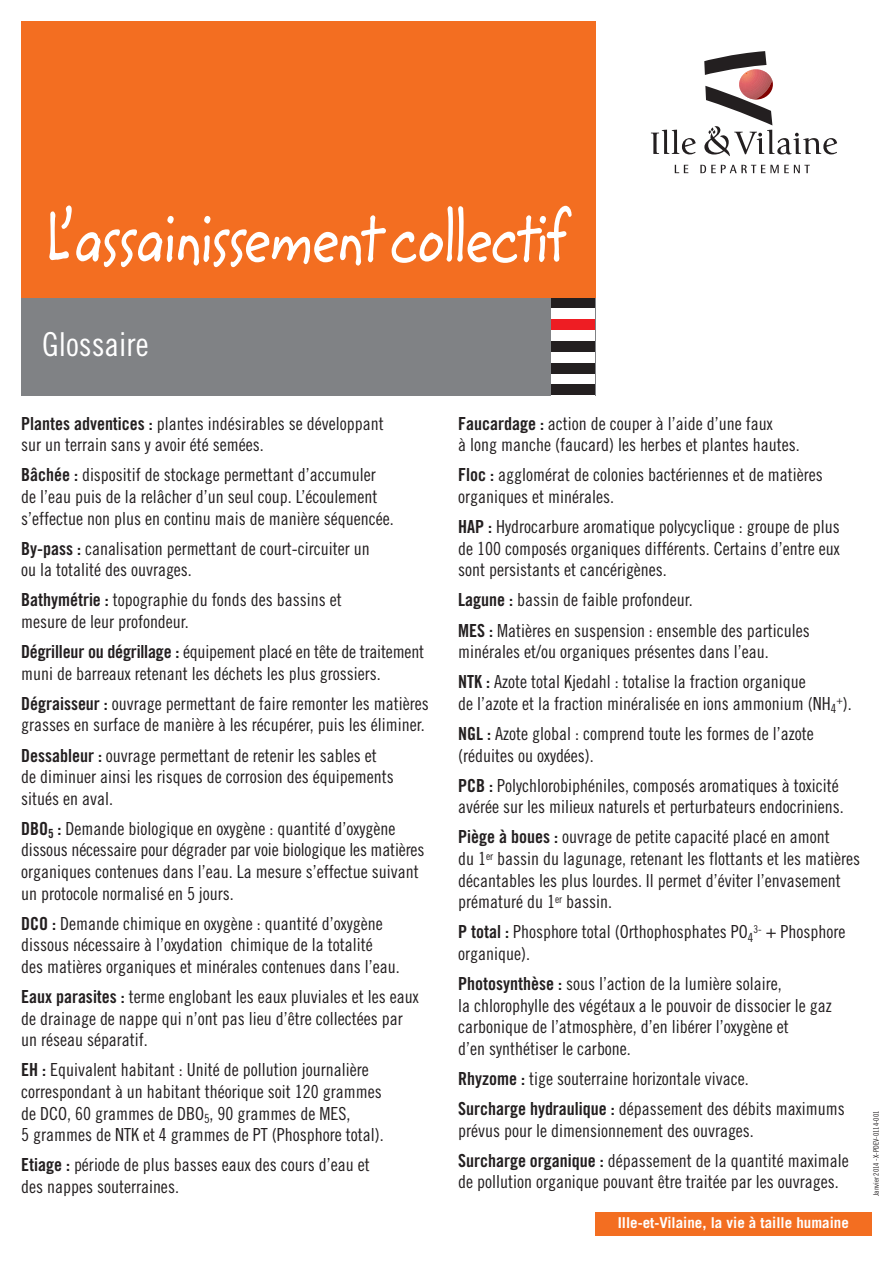
<style>
.page{position:relative;width:893px;height:1263px;background:#fff}
.page>*{position:absolute;margin:0;border:0;box-sizing:border-box;transform-origin:0 0}
.t1{font:73.5px "Zemke Hand ITC";letter-spacing:-.06em;color:#fff;scale:.8 1}
.t2{font:33px "Trade Gothic LT Cond Eighteen";color:#fff}
.t3{font:18px/21.6px "Trade Gothic LT Cond Eighteen";color:#231f20}
.t4{font:700 15px "Trade Gothic LT";color:#fff}
.t5{font:7.5px "Trade Gothic LT Cond Eighteen";color:#231f20}
.s1{font-family:"Trade Gothic LT Bold Cond Twenty"}
</style>
<div class="page">
<svg style="left:651px;top:130px;width:45px;height:24px"></svg>
<svg style="left:704px;top:51px;width:133px;height:105px"></svg>
<svg style="left:675px;top:165px;width:13px;height:8px"></svg>
<svg style="left:700px;top:165px;width:110px;height:8px"></svg>
<div style="left:21px;top:21px;width:574px;height:370px;background:#f36e21"></div>
<div style="left:595px;top:1212px;width:276px;height:23px;background:#f36e21"></div>
<div style="left:21px;top:298px;width:574px;height:97px;background:#808285"></div>
<div style="left:552px;top:298px;width:43px;height:11px;background:#231f20"></div>
<div style="left:552px;top:309px;width:43px;height:10px;background:#fff"></div>
<div style="left:552px;top:319px;width:43px;height:11px;background:#ee1d23"></div>
<div style="left:552px;top:330px;width:43px;height:11px;background:#fff"></div>
<div style="left:552px;top:341px;width:43px;height:11px;background:#231f20"></div>
<div style="left:552px;top:352px;width:43px;height:11px;background:#fff"></div>
<div style="left:552px;top:363px;width:43px;height:11px;background:#231f20"></div>
<div style="left:552px;top:374px;width:43px;height:10px;background:#fff"></div>
<div style="left:552px;top:384px;width:43px;height:11px;background:#231f20"></div>
<h1 class="t1" style="left:42px;top:207px;width:663px">L’assainissement collectif</h1>
<h2 class="t2" style="left:42px;top:332px;width:108px">Glossaire</h2>
<p class="t3" style="left:21px;top:414px;width:364px"><span class="s1">Plantes adventices :</span> plantes indésirables se développant sur un terrain sans y avoir été semées.</p>
<p class="t3" style="left:21px;top:466px;width:374px"><span class="s1">Bâchée :</span> dispositif de stockage permettant d’accumuler de l’eau puis de la relâcher d’un seul coup. L’écoulement s’effectue non plus en continu mais de manière séquencée.</p>
<p class="t3" style="left:21px;top:539px;width:350px"><span class="s1">By-pass :</span> canalisation permettant de court-circuiter un ou la totalité des ouvrages.</p>
<p class="t3" style="left:21px;top:591px;width:322px"><span class="s1">Bathymétrie :</span> topographie du fonds des bassins et mesure de leur profondeur.</p>
<p class="t3" style="left:21px;top:642px;width:405px"><span class="s1">Dégrilleur ou dégrillage :</span> équipement placé en tête de traitement muni de barreaux retenant les déchets les plus grossiers.</p>
<p class="t3" style="left:21px;top:694px;width:409px"><span class="s1">Dégraisseur :</span> ouvrage permettant de faire remonter les matières grasses en surface de manière à les récupérer, puis les éliminer.</p>
<p class="t3" style="left:21px;top:746px;width:374px"><span class="s1">Dessableur :</span> ouvrage permettant de retenir les sables et de diminuer ainsi les risques de corrosion des équipements situés en aval.</p>
<p class="t3" style="left:21px;top:819px;width:405px"><span class="s1">DBO</span><sub>5</sub> <span class="s1">:</span> Demande biologique en oxygène : quantité d’oxygène dissous nécessaire pour dégrader par voie biologique les matières organiques contenues dans l’eau. La mesure s’effectue suivant un protocole normalisé en 5 jours.</p>
<p class="t3" style="left:21px;top:914px;width:380px"><span class="s1">DCO :</span> Demande chimique en oxygène : quantité d’oxygène dissous nécessaire à l’oxydation chimique de la totalité<br>des matières organiques et minérales contenues dans l’eau.</p>
<p class="t3" style="left:21px;top:987px;width:399px"><span class="s1">Eaux parasites :</span> terme englobant les eaux pluviales et les eaux de drainage de nappe qui n’ont pas lieu d’être collectées par un réseau séparatif.</p>
<p class="t3" style="left:21px;top:1061px;width:364px"><span class="s1">EH :</span> Equivalent habitant : Unité de pollution journalière correspondant à un habitant théorique soit 120 grammes de DCO, 60 grammes de DBO<sub>5</sub>, 90 grammes de MES,<br>5 grammes de NTK et 4 grammes de PT (Phosphore total).</p>
<p class="t3" style="left:21px;top:1156px;width:350px"><span class="s1">Etiage :</span> période de plus basses eaux des cours d’eau et des nappes souterraines.</p>
<p class="t3" style="left:458px;top:414px;width:343px"><span class="s1">Faucardage :</span> action de couper à l’aide d’une faux<br>à long manche (faucard) les herbes et plantes hautes.</p>
<p class="t3" style="left:458px;top:466px;width:366px"><span class="s1">Floc :</span> agglomérat de colonies bactériennes et de matières organiques et minérales.</p>
<p class="t3" style="left:458px;top:517px;width:383px;text-align:justify"><span class="s1">HAP :</span> Hydrocarbure aromatique polycyclique : groupe de plus de 100 composés organiques différents. Certains d’entre eux sont persistants et cancérigènes.</p>
<p class="t3" style="left:458px;top:586px;width:353px;line-height:30.2px"><span class="s1">Lagune :</span> bassin de faible profondeur.<br><span class="s1">MES :</span> Matières en suspension : ensemble des particules</p>
<p class="t3" style="left:458px;top:638px;width:349px;line-height:30.2px">minérales et/ou organiques présentes dans l’eau.<br><span class="s1">NTK :</span> Azote total Kjedahl : totalise la fraction organique</p>
<p class="t3" style="left:458px;top:690px;width:395px;line-height:30.2px">de l’azote et la fraction minéralisée en ions ammonium (NH<sub>4</sub><sup>+</sup>).<br><span class="s1">NGL :</span> Azote global : comprend toute les formes de l’azote</p>
<p class="t3" style="left:458px;top:742px;width:382px;line-height:30.2px">(réduites ou oxydées).<br><span class="s1">PCB :</span> Polychlorobiphéniles, composés aromatiques à toxicité</p>
<p class="t3" style="left:458px;top:793px;width:387px;line-height:30.2px">avérée sur les milieux naturels et perturbateurs endocriniens.<br><span class="s1">Piège à boues :</span> ouvrage de petite capacité placé en amont</p>
<p class="t3" style="left:458px;top:849px;width:403px">du 1<sup>er</sup> bassin du lagunage, retenant les flottants et les matières décantables les plus lourdes. Il permet d’éviter l’envasement prématuré du 1<sup>er</sup> bassin.</p>
<p class="t3" style="left:458px;top:923px;width:389px"><span class="s1">P total :</span> Phosphore total (Orthophosphates PO<sub>4</sub><sup>3-</sup> + Phosphore organique).</p>
<p class="t3" style="left:458px;top:974px;width:375px"><span class="s1">Photosynthèse :</span> sous l’action de la lumière solaire,<br>la chlorophylle des végétaux a le pouvoir de dissocier le gaz carbonique de l’atmosphère, d’en libérer l’oxygène et<br>d’en synthétiser le carbone.</p>
<p class="t3" style="left:458px;top:1065px;width:388px;line-height:30.2px"><span class="s1">Rhyzome :</span> tige souterraine horizontale vivace.<br><span class="s1">Surcharge hydraulique :</span> dépassement des débits maximums</p>
<p class="t3" style="left:458px;top:1117px;width:392px;line-height:30.2px">prévus pour le dimensionnement des ouvrages.<br><span class="s1">Surcharge organique :</span> dépassement de la quantité maximale</p>
<p class="t3" style="left:458px;top:1173px;width:382px">de pollution organique pouvant être traitée par les ouvrages.</p>
<p class="t4" style="left:618px;top:1217px;width:233px">Ille-et-Vilaine, la vie à taille humaine</p>
<p class="t5" style="left:873px;top:1196px;width:87px;rotate:-90deg">Janvier 2014 -X-PDEV-0114-001</p>
</div>
